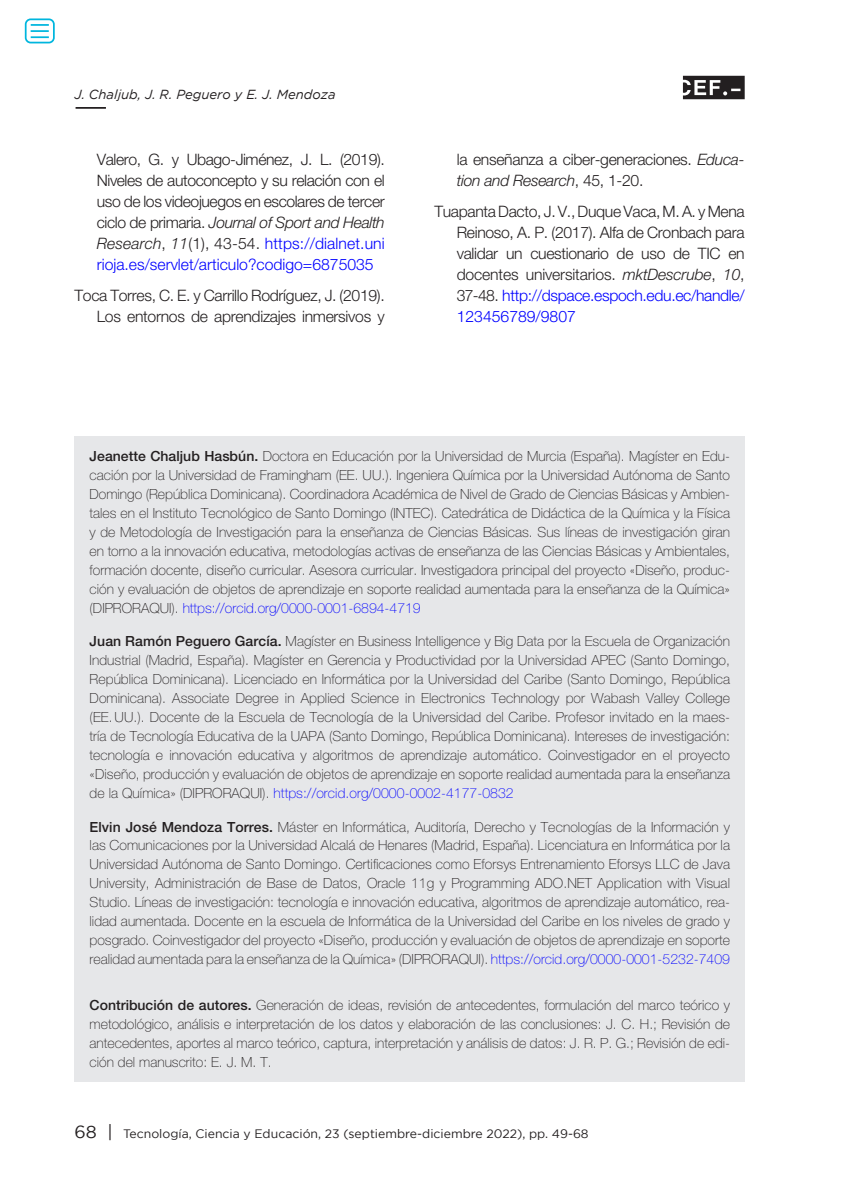
<style>
.page{position:relative;width:844px;height:1191px;background:#fff}
.page>*{position:absolute;margin:0;border:0;box-sizing:border-box;transform-origin:0 0}
.ref__bibliograficas{font:300 15.75px/21px "Helvetica Neue LT Std";letter-spacing:-.02em;color:#231f20;text-align:justify}
.ref__bibliograficas-2{font:100 14px/18.9px "Helvetica Neue LT Std";color:#231f20;text-align:justify}
.t1{font:italic 13.12px "Gotham";color:#231f20}
.t2{font:12.25px "Gotham";color:#231f20}
.s1{font-style:italic}
.s2{color:#00f}
.s3{font-weight:500}
.s4{font-size:17.5px}
</style>
<div class="page">
<svg style="left:682px;top:76px;width:62px;height:23px"></svg>
<hr style="left:76px;top:107px;width:30px;height:2px;background:#231f20">
<div style="left:75px;top:436px;width:669px;height:645px;background:#e6e7e9"></div>
<div style="left:25px;top:18px;width:30px;height:25px;border:2px solid #00b6de;border-radius:5px"></div>
<svg style="left:31px;top:24px;width:18px;height:14px"></svg>
<p class="t1" style="left:74px;top:87px;width:263px">J. Chaljub, J. R. Peguero y E. J. Mendoza</p>
<p class="ref__bibliograficas" style="left:97px;top:149px;width:289px">Valero, G. y Ubago-Jiménez, J. L. (2019).<br>Niveles de autoconcepto y su relación con el uso de los videojuegos en escolares de tercer ciclo de primaria. <span class="s1">Journal of Sport and Health Research</span>, <span class="s1">11</span>(1), 43-54. <span class="s2">https://dialnet.uni rioja.es/servlet/articulo?codigo=6875035</span></p>
<p class="ref__bibliograficas" style="left:74px;top:285px;width:312px;text-align:right">Toca Torres, C. E. y Carrillo Rodríguez, J. (2019).<br>Los entornos de aprendizajes inmersivos y</p>
<p class="ref__bibliograficas" style="left:456px;top:149px;width:289px">la enseñanza a ciber-generaciones. <span class="s1">Educa&shy;tion and Research</span>, 45, 1-20.</p>
<p class="ref__bibliograficas" style="left:456px;top:201px;width:289px;text-indent:-22px">Tuapanta Dacto, J. V., Duque Vaca, M. A. y Mena Reinoso, A. P. (2017). Alfa de Cronbach para validar un cuestionario de uso de TIC en docentes universitarios. <span class="s1">mktDescrube</span>, <span class="s1">10</span>, 37-48. <span class="s2">http://dspace.espoch.edu.ec/handle/ 123456789/9807</span></p>
<p class="ref__bibliograficas-2" style="left:90px;top:447px;width:641px"><span class="s3">Jeanette Chaljub Hasbún.</span> Doctora en Educación por la Universidad de Murcia (España). Magíster en Edu&shy;cación por la Universidad de Framingham (EE. UU.). Ingeniera Química por la Universidad Autónoma de Santo Domingo (República Dominicana). Coordinadora Académica de Nivel de Grado de Ciencias Básicas y Ambien&shy;tales en el Instituto Tecnológico de Santo Domingo (INTEC). Catedrática de Didáctica de la Química y la Física y de Metodología de Investigación para la enseñanza de Ciencias Básicas. Sus líneas de investigación giran en torno a la innovación educativa, metodologías activas de enseñanza de las Ciencias Básicas y Ambientales, formación docente, diseño curricular. Asesora curricular. Investigadora principal del proyecto «Diseño, produc&shy;ción y evaluación de objetos de aprendizaje en soporte realidad aumentada para la enseñanza de la Química» (DIPRORAQUI). <span class="s2">https://orcid.org/0000-0001-6894-4719</span></p>
<p class="ref__bibliograficas-2" style="left:90px;top:632px;width:641px"><span class="s3">Juan Ramón Peguero García.</span> Magíster en Business Intelligence y Big Data por la Escuela de Organización Industrial (Madrid, España). Magíster en Gerencia y Productividad por la Universidad APEC (Santo Domingo, República Dominicana). Licenciado en Informática por la Universidad del Caribe (Santo Domingo, República Dominicana). Associate Degree in Applied Science in Electronics Technology por Wabash Valley College (EE.UU.). Docente de la Escuela de Tecnología de la Universidad del Caribe. Profesor invitado en la maes&shy;tría de Tecnología Educativa de la UAPA (Santo Domingo, República Dominicana). Intereses de investigación: tecnología e innovación educativa y algoritmos de aprendizaje automático. Coinvestigador en el proyecto «Diseño, producción y evaluación de objetos de aprendizaje en soporte realidad aumentada para la enseñanza de la Química» (DIPRORAQUI). <span class="s2">https://orcid.org/0000-0002-4177-0832</span></p>
<p class="ref__bibliograficas-2" style="left:90px;top:817px;width:641px"><span class="s3">Elvin José Mendoza Torres.</span> Máster en Informática, Auditoría, Derecho y Tecnologías de la Información y las Comunicaciones por la Universidad Alcalá de Henares (Madrid, España). Licenciatura en Informática por la Universidad Autónoma de Santo Domingo. Certificaciones como Eforsys Entrenamiento Eforsys LLC de Java University, Administración de Base de Datos, Oracle 11g y Programming ADO.NET Application with Visual Studio. Líneas de investigación: tecnología e innovación educativa, algoritmos de aprendizaje automático, rea&shy;lidad aumentada. Docente en la escuela de Informática de la Universidad del Caribe en los niveles de grado y posgrado. Coinvestigador del proyecto «Diseño, producción y evaluación de objetos de aprendizaje en soporte realidad aumentada para la enseñanza de la Química» (DIPRORAQUI). <span class="s2">https://orcid.org/0000-0001-5232-7409</span></p>
<p class="ref__bibliograficas-2" style="left:90px;top:995px;width:641px"><span class="s3">Contribución de autores.</span> Generación de ideas, revisión de antecedentes, formulación del marco teórico y metodológico, análisis e interpretación de los datos y elaboración de las conclusiones: J. C. H.; Revisión de antecedentes, aportes al marco teórico, captura, interpretación y análisis de datos: J. R. P. G.; Revisión de edi&shy;ción del manuscrito: E. J. M. T.</p>
<p class="t2" style="left:74px;top:1127px;width:515px"><span class="s4">68 |</span> Tecnología, Ciencia y Educación, 23 (septiembre-diciembre 2022), pp. 49-68</p>
</div>
